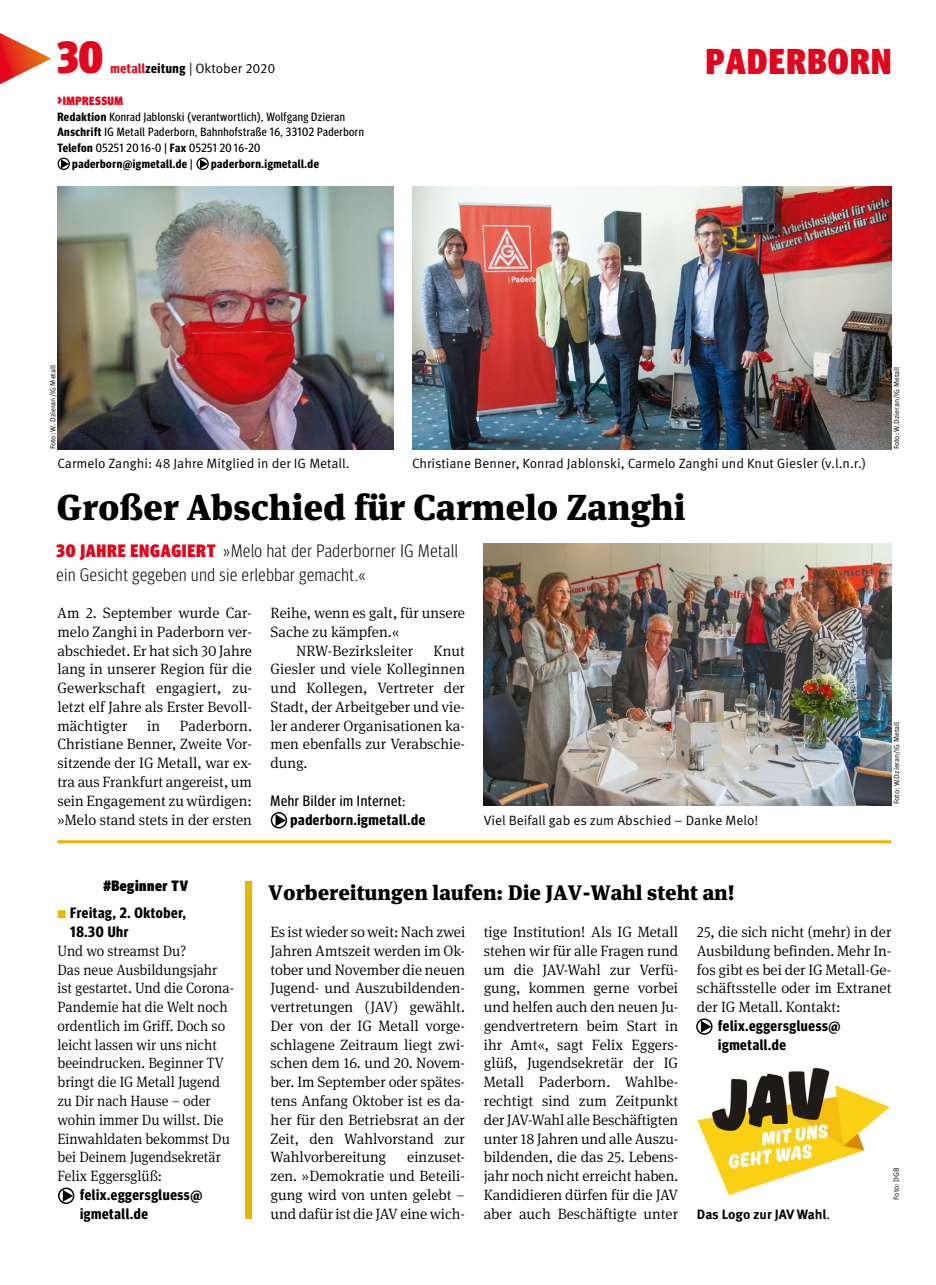
<style>
.page{position:relative;width:936px;height:1285px;background:#fff}
.page>*{position:absolute;margin:0;border:0;box-sizing:border-box;transform-origin:0 0}
.t1{font:900 condensed 45px "Meta Head IGMT";color:#e3051b}
.t2{font:900 36px "Meta Serif IGMT";color:#000}
.t3{font:900 condensed 36px "Meta Head IGMT";letter-spacing:.04em;color:#e3051b}
.t4{font:900 21px "Meta Serif IGMT";color:#000}
.t5{font:300 condensed 18px/24px "Meta Head IGMT";letter-spacing:.04em;color:#000}
.t6{font:300 15px/18.8px "Meta Serif IGMT";color:#000;text-align:justify}
.t7{font:300 15px/18.8px "Meta Serif IGMT";color:#000;scale:.95 1}
.t8{font:700 15px/18.8px "Meta Headline Cond OT";letter-spacing:.04em;color:#000}
.t9{font:15px "Meta Headline Cond OT";letter-spacing:.04em;color:#000}
.t10{font:900 condensed 15px "Meta Head IGMT";letter-spacing:.04em;color:#000}
.t11{font:13.5px "Meta IGMT";color:#000}
.t12{font:700 13.5px "Meta IGMT";letter-spacing:-.01em;color:#000}
.t13{font:12px "Meta Headline Cond OT";letter-spacing:.04em;color:#000}
.t14{font:700 12px "Meta Headline Cond OT";letter-spacing:.04em;color:#000}
.t15{font:900 condensed 12px "Meta Head IGMT";letter-spacing:.04em;color:#e3051b}
.t16{font:7.5px "Meta IGMT";color:#000}
.s1{font-family:"Meta Headline Cond OT";font-weight:700;color:#e3051b}
.s2{font-family:"Meta Headline Cond OT";font-weight:700}
.s3{font-size:13.5px}
.s4{font-weight:700}
.s5{font-weight:400}
.s6{font-weight:900;color:#e3051b}
.s7{font-family:"Meta IGMT";font-size:10.5px;color:#eab500}
</style>
<div class="page">
<svg style="left:0;top:33px;width:51px;height:51px"></svg>
<hr style="left:57px;top:840px;width:834px;height:3px;background:#eab500">
<div style="left:58px;top:158px;width:12px;height:12px;border:1px solid #000;border-radius:50%"></div>
<svg style="left:61px;top:159px;width:8px;height:9px"></svg>
<div style="left:196px;top:158px;width:13px;height:12px;border:1px solid #000;border-radius:50%"></div>
<svg style="left:200px;top:159px;width:8px;height:9px"></svg>
<img style="left:413px;top:186px;width:478px;height:263px">
<div style="left:271px;top:812px;width:16px;height:16px;border:1px solid #000;border-radius:50%"></div>
<svg style="left:275px;top:814px;width:11px;height:12px"></svg>
<img style="left:57px;top:186px;width:336px;height:263px">
<img style="left:483px;top:543px;width:408px;height:262px">
<img style="left:697px;top:1067px;width:194px;height:129px">
<div style="left:696px;top:1018px;width:16px;height:16px;border:1px solid #000;border-radius:50%"></div>
<svg style="left:701px;top:1020px;width:10px;height:12px"></svg>
<div style="left:246px;top:880px;width:6px;height:338px;background:#eab500"></div>
<div style="left:58px;top:1187px;width:16px;height:16px;border:1px solid #000;border-radius:50%"></div>
<svg style="left:63px;top:1189px;width:10px;height:12px"></svg>
<h1 class="t1" style="left:57px;top:21px;width:47px">30</h1>
<p class="t11" style="left:111px;top:58px;width:166px"><span class="s1">metall</span><span class="s2">zeitung</span> | Oktober 2020</p>
<p class="t15" style="left:57px;top:91px;width:67px"><span class="s3">&gt;</span>IMPRESSUM</p>
<p class="t13" style="left:57px;top:109px;width:289px"><span class="s4">Redaktion</span> Konrad Jablonski (verantwortlich), Wolfgang Dzieran</p>
<p class="t13" style="left:57px;top:125px;width:308px"><span class="s4">Anschrift</span> IG Metall Paderborn, Bahnhofstraße 16, 33102 Paderborn</p>
<p class="t13" style="left:57px;top:141px;width:204px"><span class="s4">Telefon</span> 05251 20 16-0 | <span class="s4">Fax</span> 05251 20 16-20</p>
<p class="t14" style="left:72px;top:156px;width:122px">paderborn@igmetall.de <span class="s5">|</span></p>
<p class="t14" style="left:211px;top:156px;width:109px">paderborn.igmetall.de</p>
<h2 class="t3" style="left:705px;top:33px;width:187px">PADERBORN</h2>
<p class="t16" style="left:47px;top:449px;width:85px;rotate:-90deg">Foto: W. Dzieran/IG Metall</p>
<p class="t16" style="left:890px;top:449px;width:84px;rotate:-90deg">Foto: W.Dzieran/IG Metall</p>
<p class="t11" style="left:57px;top:453px;width:293px">Carmelo Zanghi: 48 Jahre Mitglied in der IG Metall.</p>
<p class="t11" style="left:412px;top:453px;width:455px">Christiane Benner, Konrad Jablonski, Carmelo Zanghi und Knut Giesler (v.l.n.r.)</p>
<h2 class="t2" style="left:57px;top:477px;width:630px">Großer Abschied für Carmelo Zanghi</h2>
<p class="t5" style="left:57px;top:537px;width:403px"><span class="s6">30 JAHRE ENGAGIERT</span> »Melo hat der Paderborner IG Metall ein Gesicht gegeben und sie erlebbar gemacht.«</p>
<p class="t6" style="left:57px;top:602px;width:196px">Am 2. September wurde Car&shy;melo Zanghi in Paderborn ver&shy;abschiedet. Er hat sich 30 Jahre lang in unserer Region für die Gewerkschaft engagiert, zu&shy;letzt elf Jahre als Erster Bevoll&shy;mächtigter</p>
<p class="t6" style="left:270px;top:602px;width:196px">Reihe, wenn es galt, für unsere</p>
<p class="t6" style="left:270px;top:621px;width:130px">Sache zu kämpfen.«</p>
<p class="t6" style="left:296px;top:640px;width:118px">NRW-Bezirksleiter</p>
<p class="t6" style="left:270px;top:640px;width:196px;text-indent:163px">Knut Giesler und viele Kolleginnen und Kollegen, Vertreter der Stadt, der Arbeitgeber und vie&shy;ler anderer Organisationen ka&shy;men ebenfalls zur Verabschie&shy;dung.</p>
<p class="t9" style="left:270px;top:791px;width:136px">Mehr Bilder im Internet:</p>
<p class="t8" style="left:290px;top:809px;width:136px">paderborn.igmetall.de</p>
<p class="t6" style="left:57px;top:715px;width:196px;text-indent:122px">Paderborn.<br>Christiane Benner, Zweite Vor&shy;sitzende der IG Metall, war ex&shy;tra aus Frankfurt angereist, um sein Engagement zu würdigen: »Melo stand stets in der ersten</p>
<p class="t6" style="left:147px;top:715px;width:14px">in</p>
<p class="t11" style="left:483px;top:809px;width:276px">Viel Beifall gab es zum Abschied – Danke Melo!</p>
<p class="t16" style="left:890px;top:804px;width:84px;rotate:-90deg">Foto: W.Dzieran/IG Metall</p>
<p class="t10" style="left:103px;top:873px;width:86px">#Beginner TV</p>
<p class="t8" style="left:70px;top:903px;width:117px;text-indent:-13px"><span class="s7">■</span> Freitag, 2. Oktober,<br>18.30 Uhr</p>
<p class="t7" style="left:57px;top:940px;width:187px">Und wo streamst Du?<br>Das neue Ausbildungsjahr ist gestartet. Und die Corona-<br>Pandemie hat die Welt noch ordentlich im Griff. Doch so leicht lassen wir uns nicht beeindrucken. Beginner TV bringt die IG Metall Jugend zu Dir nach Hause – oder wohin immer Du willst. Die<br>Einwahldaten bekommst Du bei Deinem Jugendsekretär<br>Felix Eggersglüß:</p>
<p class="t8" style="left:80px;top:1184px;width:124px">felix.eggersgluess@ igmetall.de</p>
<h3 class="t4" style="left:268px;top:874px;width:468px">Vorbereitungen laufen: Die JAV-Wahl steht an!</h3>
<p class="t6" style="left:270px;top:921px;width:196px">Es ist wieder so weit: Nach zwei Jahren Amtszeit werden im Ok&shy;tober und November die neuen Jugend- und Auszubildenden&shy;vertretungen (JAV) gewählt.<br>Der von der IG Metall vorge&shy;schlagene Zeitraum liegt zwi&shy;schen dem 16. und 20. Novem&shy;ber. Im September oder spätes&shy;tens Anfang Oktober ist es da&shy;her für den Betriebsrat an der Zeit, den Wahlvorstand zur Wahlvorbereitung</p>
<p class="t6" style="left:483px;top:921px;width:196px">tige Institution! Als IG Metall stehen wir für alle Fragen rund um die JAV-Wahl zur Verfü&shy;gung, kommen gerne vorbei und helfen auch den neuen Ju&shy;gendvertretern beim Start in ihr Amt«, sagt Felix Eggers&shy;glüß, Jugendsekretär der IG Metall Paderborn. Wahlbe&shy;rechtigt sind zum Zeitpunkt der JAV-Wahl alle Beschäftigten unter 18 Jahren und alle Auszu&shy;bildenden, die das 25. Lebens&shy;jahr noch nicht erreicht haben.<br>Kandidieren dürfen für die JAV aber auch Beschäftigte unter</p>
<p class="t6" style="left:697px;top:921px;width:196px">25, die sich nicht (mehr) in der Ausbildung befinden. Mehr In&shy;fos gibt es bei der IG Metall-Ge&shy;schäftsstelle oder im Extranet der IG Metall. Kontakt:</p>
<p class="t8" style="left:718px;top:1015px;width:124px">felix.eggersgluess@ igmetall.de</p>
<p class="t6" style="left:270px;top:1146px;width:196px;text-indent:136px">einzuset&shy;zen. »Demokratie und Beteili&shy;gung wird von unten gelebt – und dafür ist die JAV eine wich-</p>
<p class="t16" style="left:890px;top:1199px;width:33px;rotate:-90deg">Foto: DGB</p>
<p class="t12" style="left:697px;top:1202px;width:135px">Das Logo zur JAV Wahl<span class="s5">.</span></p>
</div>
